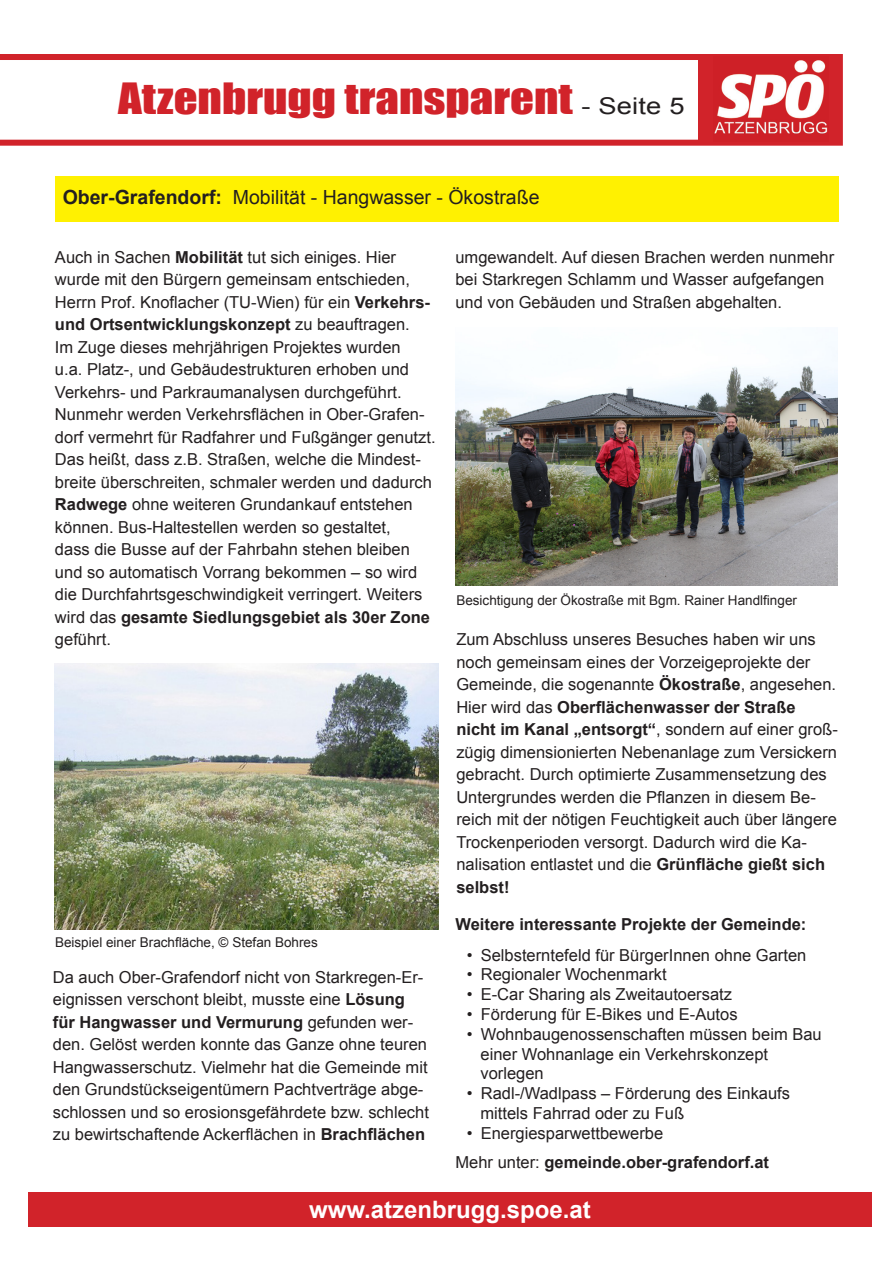
<style>
.page{position:relative;width:893px;height:1263px;background:#fff}
.page>*{position:absolute;margin:0;border:0;box-sizing:border-box;transform-origin:0 0}
.t1{font:39.6px "Impact";color:#d1232a;scale:1.18 1}
.t2{font:700 24px "Arial";color:#fff}
.t3{font:19.5px "Arial";color:#231f20}
.t4{font:16.5px/22.5px "Arial";color:#231f20}
.t5{font:700 16.5px "Arial";color:#231f20}
.t6{font:13.5px "Arial";color:#231f20}
.s1{font-family:"Arial";font-size:23.1px;color:#231f20}
.s2{font-weight:700}
.s3{font-weight:400}
</style>
<div class="page">
<svg style="left:0;top:54px;width:843px;height:92px"></svg>
<div style="left:698px;top:54px;width:141px;height:90px;background:#d1232a"></div>
<img style="left:714px;top:60px;width:114px;height:74px">
<div style="left:55px;top:176px;width:784px;height:46px;background:#fff101"></div>
<img style="left:455px;top:351px;width:383px;height:234px">
<img style="left:55px;top:663px;width:383px;height:266px">
<div style="left:28px;top:1192px;width:844px;height:34px;background:#d1232a"></div>
<h1 class="t1" style="left:118px;top:68px;width:481px">Atzenbrugg transparent <span class="s1">- Seite 5</span></h1>
<p class="t3" style="left:63px;top:185px;width:478px"><span class="s2">Ober-Grafendorf:</span> Mobilität - Hangwasser - Ökostraße</p>
<p class="t4" style="left:55px;top:246px;width:382px">Auch in Sachen <span class="s2">Mobilität</span> tut sich einiges. Hier wurde mit den Bürgern gemeinsam entschieden, Herrn Prof. Knoflacher (TU-Wien) für ein <span class="s2">Verkehrs&shy;und Ortsentwicklungskonzept</span> zu beauftragen.<br>Im Zuge dieses mehrjährigen Projektes wurden<br>u.a. Platz-, und Gebäudestrukturen erhoben und Verkehrs- und Parkraumanalysen durchgeführt.<br>Nunmehr werden Verkehrsflächen in Ober-Grafen&shy;dorf vermehrt für Radfahrer und Fußgänger genutzt.<br>Das heißt, dass z.B. Straßen, welche die Mindest&shy;breite überschreiten, schmaler werden und dadurch <span class="s2">Radwege</span> ohne weiteren Grundankauf entstehen können. Bus-Haltestellen werden so gestaltet,<br>dass die Busse auf der Fahrbahn stehen bleiben und so automatisch Vorrang bekommen – so wird die Durchfahrtsgeschwindigkeit verringert. Weiters wird das <span class="s2">gesamte Siedlungsgebiet als 30er Zone </span>geführt.</p>
<p class="t6" style="left:55px;top:933px;width:264px">Beispiel einer Brachfläche, © Stefan Bohres</p>
<p class="t4" style="left:53px;top:966px;width:378px">Da auch Ober-Grafendorf nicht von Starkregen-Er&shy;eignissen verschont bleibt, musste eine <span class="s2">Lösung für Hangwasser und Vermurung</span> gefunden wer&shy;den. Gelöst werden konnte das Ganze ohne teuren Hangwasserschutz. Vielmehr hat die Gemeinde mit den Grundstückseigentümern Pachtverträge abge&shy;schlossen und so erosionsgefährdete bzw. schlecht zu bewirtschaftende Ackerflächen in <span class="s2">Brachflächen</span></p>
<p class="t4" style="left:455px;top:246px;width:380px">umgewandelt. Auf diesen Brachen werden nunmehr bei Starkregen Schlamm und Wasser aufgefangen und von Gebäuden und Straßen abgehalten.</p>
<p class="t6" style="left:456px;top:592px;width:342px">Besichtigung der Ökostraße mit Bgm. Rainer Handlfinger</p>
<p class="t4" style="left:456px;top:628px;width:383px">Zum Abschluss unseres Besuches haben wir uns noch gemeinsam eines der Vorzeigeprojekte der Gemeinde, die sogenannte <span class="s2">Ökostraße</span>, angesehen.<br>Hier wird das <span class="s2">Oberflächenwasser der Straße nicht im Kanal „entsorgt“</span>, sondern auf einer groß&shy;zügig dimensionierten Nebenanlage zum Versickern gebracht. Durch optimierte Zusammensetzung des Untergrundes werden die Pflanzen in diesem Be&shy;reich mit der nötigen Feuchtigkeit auch über längere Trockenperioden versorgt. Dadurch wird die Ka&shy;nalisation entlastet und die <span class="s2">Grünfläche gießt sich selbst!</span></p>
<p class="t5" style="left:455px;top:913px;width:352px">Weitere interessante Projekte der Gemeinde:</p>
<p class="t4" style="left:467px;top:944px;width:341px">• Selbsterntefeld für BürgerInnen ohne Garten</p>
<p class="t4" style="left:467px;top:963px;width:201px">• Regionaler Wochenmarkt</p>
<p class="t4" style="left:467px;top:983px;width:267px">• E-Car Sharing als Zweitautoersatz</p>
<p class="t4" style="left:467px;top:1003px;width:272px">• Förderung für E-Bikes und E-Autos</p>
<p class="t4" style="left:480px;top:1024px;width:343px;line-height:19.8px;text-indent:-14px">• Wohnbaugenossenschaften müssen beim Bau einer Wohnanlage ein Verkehrskonzept vorlegen</p>
<p class="t4" style="left:480px;top:1084px;width:311px;line-height:19.8px;text-indent:-14px">• Radl-/Wadlpass – Förderung des Einkaufs mittels Fahrrad oder zu Fuß</p>
<p class="t4" style="left:467px;top:1122px;width:198px">• Energiesparwettbewerbe</p>
<p class="t5" style="left:455px;top:1152px;width:315px"><span class="s3">Mehr unter:</span> gemeinde.ober-grafendorf.at</p>
<h2 class="t2" style="left:309px;top:1194px;width:283px">www.atzenbrugg.spoe.at</h2>
</div>
